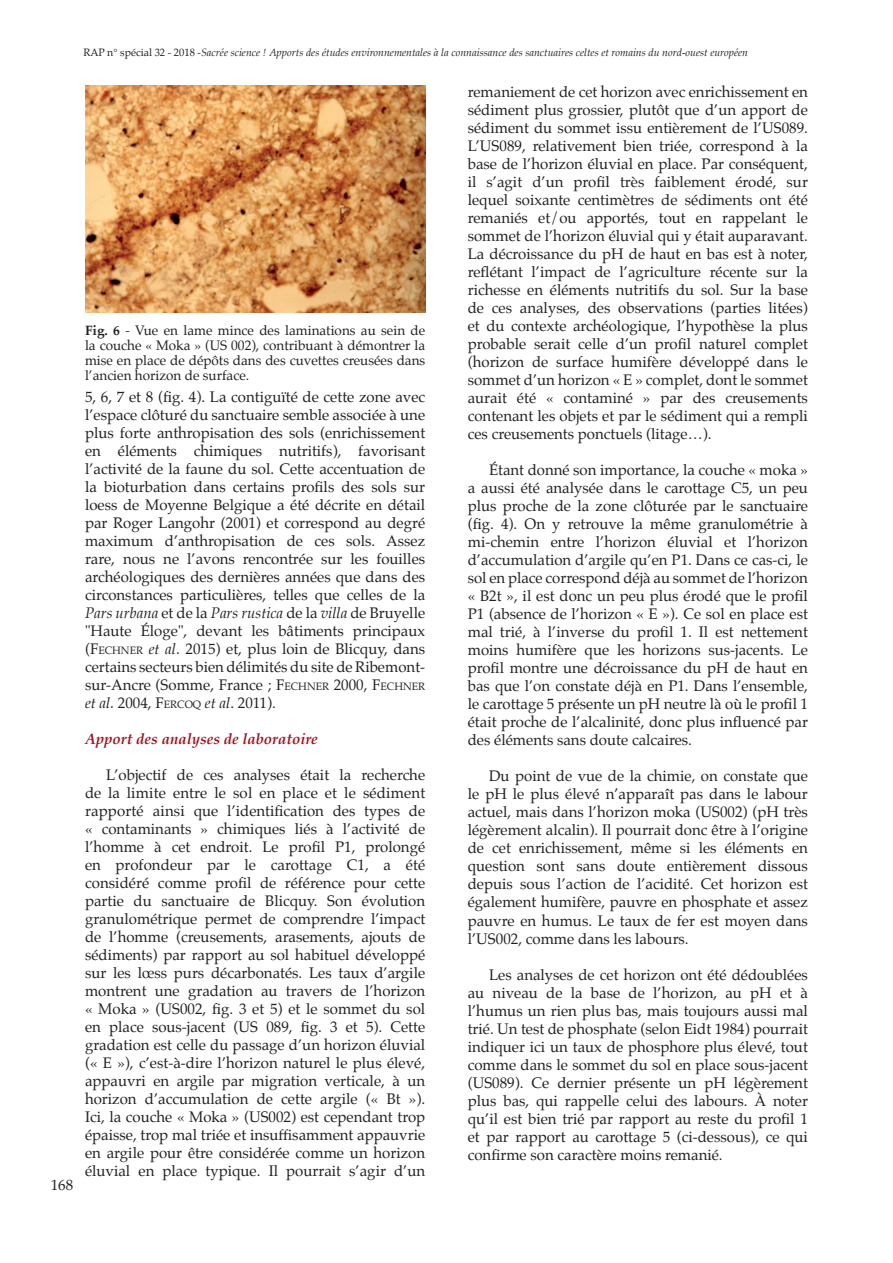
<style>
.page{position:relative;width:893px;height:1263px;background:#fff}
.page>*{position:absolute;margin:0;border:0;box-sizing:border-box;transform-origin:0 0}
.Retrait_corps_de_tex{font:15px/18px "Palatino";color:#231f20;text-align:justify}
.Sous-titre_III{font:italic 700 15px "Palatino";color:#9c1320}
.t1{font:15px "Palatino Linotype";color:#231f20}
.Légende{font:13.5px/15px "Palatino";color:#231f20;text-align:justify}
.t2{font:italic 10.5px "Palatino";color:#231f20}
.s1{font-style:normal}
.s2{font-weight:700}
.s3{font-style:italic}
.s4{font-style:inherit}
.s5{font-size:10.5px}
</style>
<div class="page">
<img style="left:85px;top:85px;width:340px;height:228px">
<p class="t1" style="left:51px;top:1174px;width:24px">168</p>
<p class="t2" style="left:83px;top:44px;width:666px"><span class="s1">RAP n° spécial 32 - 2018 -</span>Sacrée science ! Apports des études environnementales à la connaissance des sanctuaires celtes et romains du nord-ouest européen</p>
<p class="Légende" style="left:85px;top:323px;width:342px"><span class="s2">Fig. 6</span> - Vue en lame mince des laminations au sein de la couche « Moka » (US 002), contribuant à démontrer la mise en place de dépôts dans des cuvettes creusées dans l’ancien horizon de surface.</p>
<p class="Retrait_corps_de_tex" style="left:85px;top:388px;width:342px">5, 6, 7 et 8 (fig. 4). La contiguïté de cette zone avec l’espace clôturé du sanctuaire semble associée à une plus forte anthropisation des sols (enrichissement en éléments chimiques nutritifs), favorisant l’activité de la faune du sol. Cette accentuation de la bioturbation dans certains profils des sols sur loess de Moyenne Belgique a été décrite en détail par Roger Langohr (2001) et correspond au degré maximum d’anthropisation de ces sols. Assez rare, nous ne l’avons rencontrée sur les fouilles archéologiques des dernières années que dans des circonstances particulières, telles que celles de la <span class="s3">Pars urbana</span> et de la <span class="s3">Pars rustica</span> de la <span class="s3">villa</span> de Bruyelle "Haute Éloge", devant les bâtiments principaux (<span class="s4">F</span><span class="s5">ECHNER</span> <span class="s3">et al</span>. 2015) et, plus loin de Blicquy, dans certains secteurs bien délimités du site de Ribemont&shy;sur-Ancre (Somme, France ; <span class="s4">F</span><span class="s5">ECHNER</span> 2000, <span class="s4">F</span><span class="s5">ECHNER </span><span class="s3">et al.</span> 2004, <span class="s4">F</span><span class="s5">ERCOQ</span> <span class="s3">et al</span>. 2011).</p>
<p class="Sous-titre_III" style="left:85px;top:727px;width:234px">Apport des analyses de laboratoire</p>
<p class="Retrait_corps_de_tex" style="left:85px;top:766px;width:342px;text-indent:21px">L’objectif de ces analyses était la recherche de la limite entre le sol en place et le sédiment rapporté ainsi que l’identification des types de « contaminants » chimiques liés à l’activité de l’homme à cet endroit. Le profil P1, prolongé en profondeur par le carottage C1, a été considéré comme profil de référence pour cette partie du sanctuaire de Blicquy. Son évolution granulométrique permet de comprendre l’impact de l’homme (creusements, arasements, ajouts de sédiments) par rapport au sol habituel développé sur les lœss purs décarbonatés. Les taux d’argile montrent une gradation au travers de l’horizon « Moka » (US002, fig. 3 et 5) et le sommet du sol en place sous-jacent (US 089, fig. 3 et 5). Cette gradation est celle du passage d’un horizon éluvial (« E »), c’est-à-dire l’horizon naturel le plus élevé, appauvri en argile par migration verticale, à un horizon d’accumulation de cette argile (« Bt »).<br>Ici, la couche « Moka » (US002) est cependant trop épaisse, trop mal triée et insuffisamment appauvrie en argile pour être considérée comme un horizon éluvial en place typique. Il pourrait s’agir d’un</p>
<p class="Retrait_corps_de_tex" style="left:468px;top:83px;width:342px">remaniement de cet horizon avec enrichissement en sédiment plus grossier, plutôt que d’un apport de sédiment du sommet issu entièrement de l’US089.<br>L’US089, relativement bien triée, correspond à la base de l’horizon éluvial en place. Par conséquent, il s’agit d’un profil très faiblement érodé, sur lequel soixante centimètres de sédiments ont été remaniés et/ou apportés, tout en rappelant le sommet de l’horizon éluvial qui y était auparavant.<br>La décroissance du pH de haut en bas est à noter, reflétant l’impact de l’agriculture récente sur la richesse en éléments nutritifs du sol. Sur la base de ces analyses, des observations (parties litées) et du contexte archéologique, l’hypothèse la plus probable serait celle d’un profil naturel complet (horizon de surface humifère développé dans le sommet d’un horizon « E » complet, dont le sommet aurait été « contaminé » par des creusements contenant les objets et par le sédiment qui a rempli ces creusements ponctuels (litage…).</p>
<p class="Retrait_corps_de_tex" style="left:468px;top:461px;width:342px;text-indent:21px">Étant donné son importance, la couche « moka » a aussi été analysée dans le carottage C5, un peu plus proche de la zone clôturée par le sanctuaire (fig. 4). On y retrouve la même granulométrie à mi-chemin entre l’horizon éluvial et l’horizon d’accumulation d’argile qu’en P1. Dans ce cas-ci, le sol en place correspond déjà au sommet de l’horizon « B2t », il est donc un peu plus érodé que le profil P1 (absence de l’horizon « E »). Ce sol en place est mal trié, à l’inverse du profil 1. Il est nettement moins humifère que les horizons sus-jacents. Le profil montre une décroissance du pH de haut en bas que l’on constate déjà en P1. Dans l’ensemble, le carottage 5 présente un pH neutre là où le profil 1 était proche de l’alcalinité, donc plus influencé par des éléments sans doute calcaires.</p>
<p class="Retrait_corps_de_tex" style="left:468px;top:767px;width:342px;text-indent:21px">Du point de vue de la chimie, on constate que le pH le plus élevé n’apparaît pas dans le labour actuel, mais dans l’horizon moka (US002) (pH très légèrement alcalin). Il pourrait donc être à l’origine de cet enrichissement, même si les éléments en question sont sans doute entièrement dissous depuis sous l’action de l’acidité. Cet horizon est également humifère, pauvre en phosphate et assez pauvre en humus. Le taux de fer est moyen dans l’US002, comme dans les labours.</p>
<p class="Retrait_corps_de_tex" style="left:468px;top:965px;width:342px;text-indent:21px">Les analyses de cet horizon ont été dédoublées au niveau de la base de l’horizon, au pH et à l’humus un rien plus bas, mais toujours aussi mal trié. Un test de phosphate (selon Eidt 1984) pourrait indiquer ici un taux de phosphore plus élevé, tout comme dans le sommet du sol en place sous-jacent (US089). Ce dernier présente un pH légèrement plus bas, qui rappelle celui des labours. À noter qu’il est bien trié par rapport au reste du profil 1 et par rapport au carottage 5 (ci-dessous), ce qui confirme son caractère moins remanié.</p>
</div>
